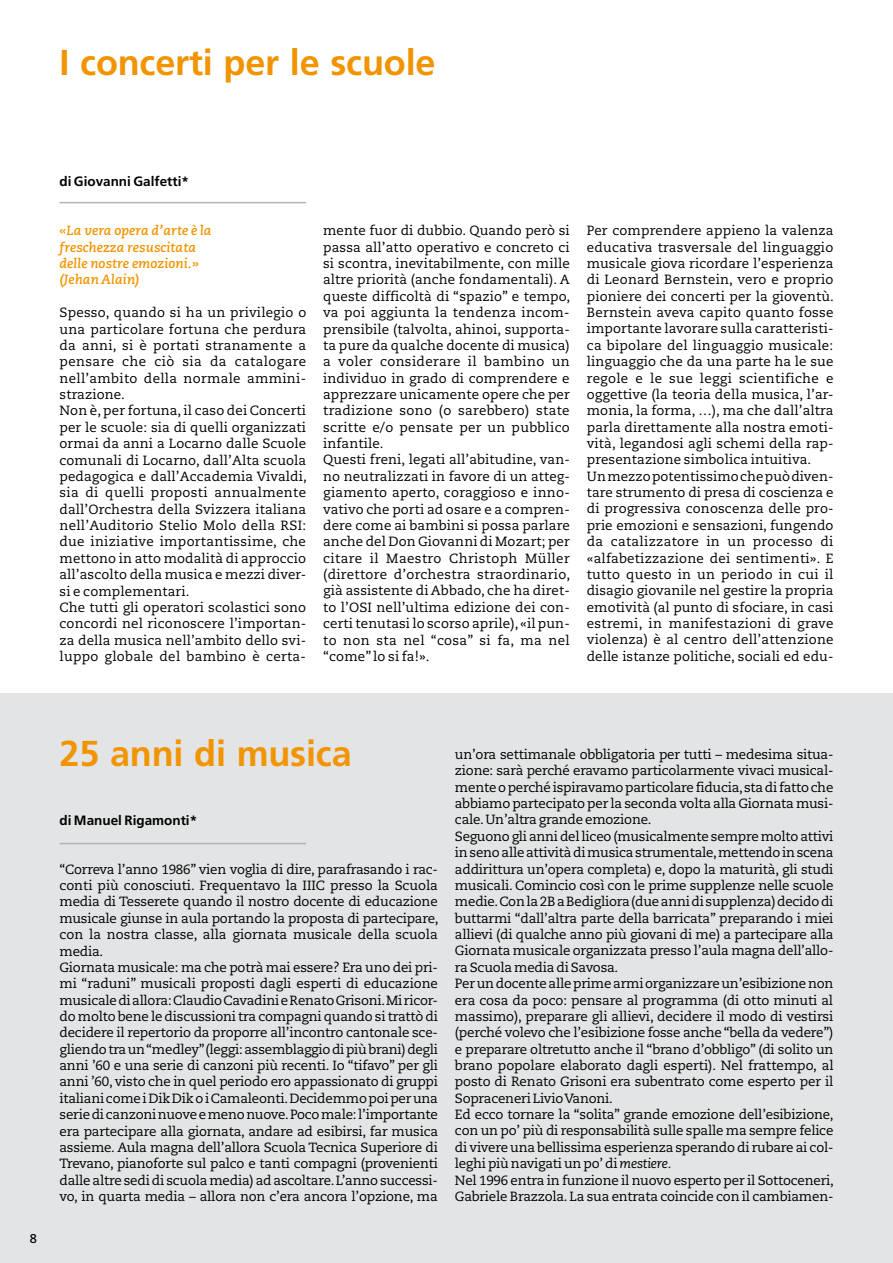
<style>
.page{position:relative;width:893px;height:1263px;background:#fff}
.page>*{position:absolute;margin:0;border:0;box-sizing:border-box;transform-origin:0 0}
.t1{font:700 36px "Frutiger";letter-spacing:-.005em;color:#f29400}
.t2{font:700 13.5px "Frutiger";color:#000}
.t3{font:13.35px/16.4px "Caecilia";color:#000}
.t4{font:italic 700 13.35px/16.4px "Caecilia";letter-spacing:.01em;color:#f29400}
.t5{font:12.75px "Frutiger";color:#000}
.s1{font-style:italic}
</style>
<div class="page">
<div style="left:0;top:694px;width:893px;height:569px;background:#e3e4e5"></div>
<hr style="left:60px;top:202px;width:246px;height:1px;background:#b1b3b4">
<hr style="left:60px;top:843px;width:246px;height:1px;background:#b1b3b4">
<h1 class="t1" style="left:60px;top:41px;width:377px">I concerti per le scuole</h1>
<p class="t2" style="left:60px;top:174px;width:131px">di Giovanni Galfetti*</p>
<p class="t4" style="left:60px;top:223px;width:154px">«La vera opera d’arte è la freschezza resuscitata delle nostre emozioni.» (Jehan Alain)</p>
<p class="t3" style="left:60px;top:305px;width:249px">Spesso, quando si ha un privilegio o una particolare fortuna che perdura da anni, si è portati stranamente a pensare che ciò sia da catalogare nell’ambito della normale ammini&shy;strazione.<br>Non è, per fortuna, il caso dei Concerti per le scuole: sia di quelli organizzati ormai da anni a Locarno dalle Scuole comunali di Locarno, dall’Alta scuola pedagogica e dall’Accademia Vivaldi, sia di quelli proposti annualmente dall’Orchestra della Svizzera italiana nell’Auditorio Stelio Molo della RSI: due iniziative importantissime, che mettono in atto modalità di approccio all’ascolto della musica e mezzi diver&shy;si e complementari.<br>Che tutti gli operatori scolastici sono concordi nel riconoscere l’importan&shy;za della musica nell’ambito dello svi&shy;luppo globale del bambino è certa-</p>
<p class="t3" style="left:323px;top:223px;width:249px">mente fuor di dubbio. Quando però si passa all’atto operativo e concreto ci si scontra, inevitabilmente, con mille altre priorità (anche fondamentali). A queste difficoltà di “spazio” e tempo, va poi aggiunta la tendenza incom&shy;prensibile (talvolta, ahinoi, supporta&shy;ta pure da qualche docente di musica) a voler considerare il bambino un individuo in grado di comprendere e apprezzare unicamente opere che per tradizione sono (o sarebbero) state scritte e/o pensate per un pubblico infantile.<br>Questi freni, legati all’abitudine, van&shy;no neutralizzati in favore di un atteg&shy;giamento aperto, coraggioso e inno&shy;vativo che porti ad osare e a compren&shy;dere come ai bambini si possa parlare anche del Don Giovanni di Mozart; per citare il Maestro Christoph Müller (direttore d’orchestra straordinario, già assistente di Abbado, che ha diret&shy;to l’OSI nell’ultima edizione dei con&shy;certi tenutasi lo scorso aprile), «il pun&shy;to non sta nel “cosa” si fa, ma nel “come” lo si fa!».</p>
<p class="t3" style="left:587px;top:223px;width:249px">Per comprendere appieno la valenza educativa trasversale del linguaggio musicale giova ricordare l’esperienza di Leonard Bernstein, vero e proprio pioniere dei concerti per la gioventù.<br>Bernstein aveva capito quanto fosse importante lavorare sulla caratteristi&shy;ca bipolare del linguaggio musicale: linguaggio che da una parte ha le sue regole e le sue leggi scientifiche e oggettive (la teoria della musica, l’ar&shy;monia, la forma, …), ma che dall’altra parla direttamente alla nostra emoti&shy;vità, legandosi agli schemi della rap&shy;presentazione simbolica intuitiva.<br>Un mezzo potentissimo che può diven&shy;tare strumento di presa di coscienza e di progressiva conoscenza delle pro&shy;prie emozioni e sensazioni, fungendo da catalizzatore in un processo di «alfabetizzazione dei sentimenti». E tutto questo in un periodo in cui il disagio giovanile nel gestire la propria emotività (al punto di sfociare, in casi estremi, in manifestazioni di grave violenza) è al centro dell’attenzione delle istanze politiche, sociali ed edu-</p>
<p class="t5" style="left:30px;top:1231px;width:9px">8</p>
<h1 class="t1" style="left:60px;top:732px;width:294px">25 anni di musica</h1>
<p class="t2" style="left:60px;top:812px;width:139px">di Manuel Rigamonti*</p>
<p class="t3" style="left:60px;top:861px;width:380px">“Correva l’anno 1986” vien voglia di dire, parafrasando i rac&shy;conti più conosciuti. Frequentavo la IIIC presso la Scuola media di Tesserete quando il nostro docente di educazione musicale giunse in aula portando la proposta di partecipare, con la nostra classe, alla giornata musicale della scuola media.<br>Giornata musicale: ma che potrà mai essere? Era uno dei pri&shy;mi “raduni” musicali proposti dagli esperti di educazione musicale di allora: Claudio Cavadini e Renato Grisoni. Mi ricor&shy;do molto bene le discussioni tra compagni quando si trattò di decidere il repertorio da proporre all’incontro cantonale sce&shy;gliendo tra un “medley” (leggi: assemblaggio di più brani) degli anni ’60 e una serie di canzoni più recenti. Io “tifavo” per gli anni ’60, visto che in quel periodo ero appassionato di gruppi italiani come i Dik Dik o i Camaleonti. Decidemmo poi per una serie di canzoni nuove e meno nuove. Poco male: l’importante era partecipare alla giornata, andare ad esibirsi, far musica assieme. Aula magna dell’allora Scuola Tecnica Superiore di Trevano, pianoforte sul palco e tanti compagni (provenienti dalle altre sedi di scuola media) ad ascoltare. L’anno successi&shy;vo, in quarta media – allora non c’era ancora l’opzione, ma</p>
<p class="t3" style="left:455px;top:746px;width:380px">un’ora settimanale obbligatoria per tutti – medesima situa&shy;zione: sarà perché eravamo particolarmente vivaci musical&shy;mente o perché ispiravamo particolare fiducia, sta di fatto che abbiamo partecipato per la seconda volta alla Giornata musi&shy;cale. Un’altra grande emozione.<br>Seguono gli anni del liceo (musicalmente sempre molto attivi in seno alle attività di musica strumentale, mettendo in scena addirittura un’opera completa) e, dopo la maturità, gli studi musicali. Comincio così con le prime supplenze nelle scuole medie. Con la 2B a Bedigliora (due anni di supplenza) decido di buttarmi “dall’altra parte della barricata” preparando i miei allievi (di qualche anno più giovani di me) a partecipare alla Giornata musicale organizzata presso l’aula magna dell’allo&shy;ra Scuola media di Savosa.<br>Per un docente alle prime armi organizzare un’esibizione non era cosa da poco: pensare al programma (di otto minuti al massimo), preparare gli allievi, decidere il modo di vestirsi (perché volevo che l’esibizione fosse anche “bella da vedere”) e preparare oltretutto anche il “brano d’obbligo” (di solito un brano popolare elaborato dagli esperti). Nel frattempo, al posto di Renato Grisoni era subentrato come esperto per il Sopraceneri Livio Vanoni.<br>Ed ecco tornare la “solita” grande emozione dell’esibizione, con un po’ più di responsabilità sulle spalle ma sempre felice di vivere una bellissima esperienza sperando di rubare ai col&shy;leghi più navigati un po’ di <span class="s1">mestiere.<br></span>Nel 1996 entra in funzione il nuovo esperto per il Sottoceneri, Gabriele Brazzola. La sua entrata coincide con il cambiamen-</p>
</div>
